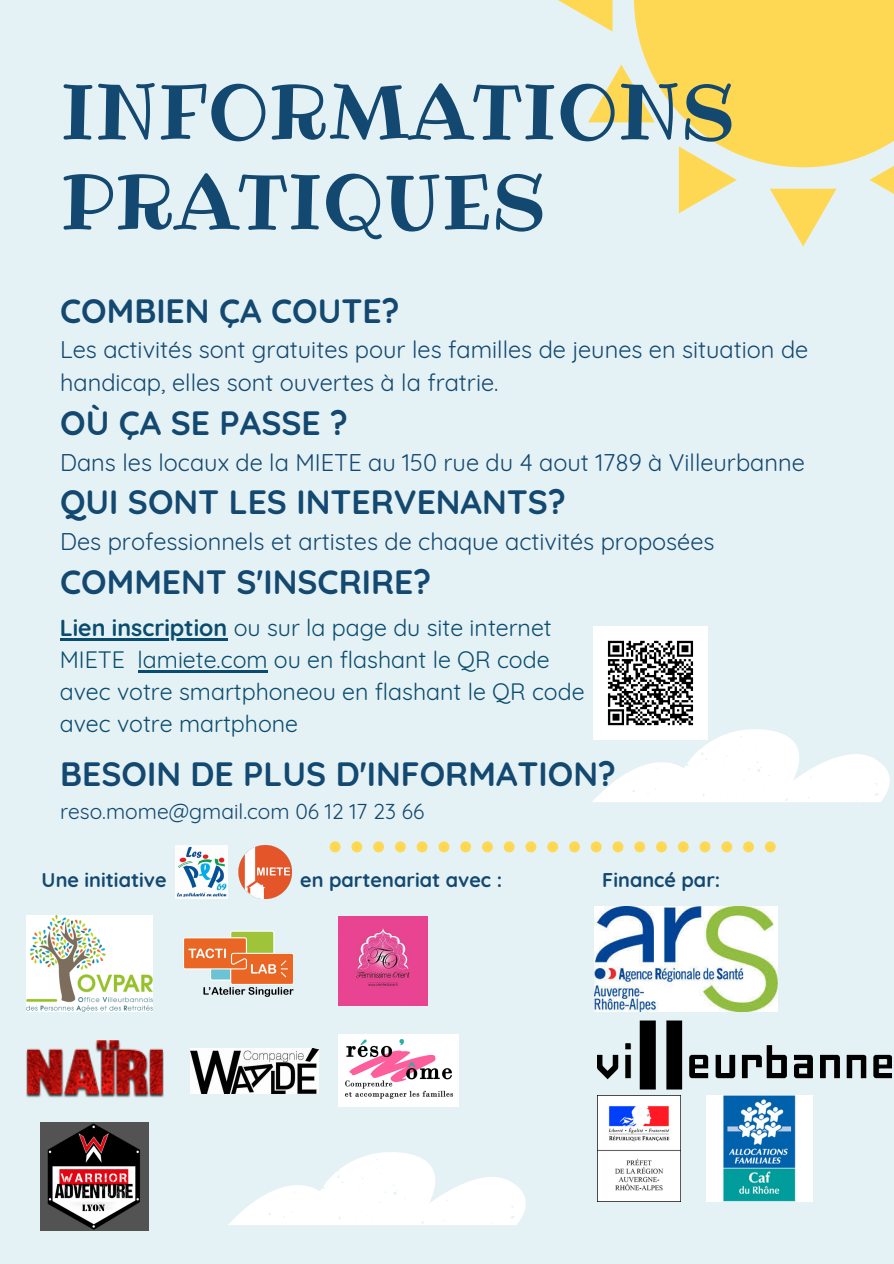
<style>
.page{position:relative;width:894px;height:1264px;background:#fff}
.page>*{position:absolute;margin:0;border:0;box-sizing:border-box;transform-origin:0 0}
.t1{font:76.35px/89.8px "Ribeye";color:#134870}
.t2{font:700 33.6px "Quicksand";color:#134870}
.t3{font:23.55px/32.7px "Quicksand";color:#134870}
.t4{font:23.1px/32px "Quicksand";color:#0a4c6d}
.t5{font:21px "Quicksand";color:#134870}
.t6{font:700 19.8px "Quicksand";color:#134870}
.s1{font-weight:700}
</style>
<div class="page">
<div style="left:0;top:0;width:893px;height:1263px;background:#e5f2f5"></div>
<svg style="left:558px;top:0;width:335px;height:246px"></svg>
<img style="left:593px;top:626px;width:114px;height:101px">
<hr style="left:60px;top:638px;width:167px;height:2px;background:#0a4c6d">
<hr style="left:138px;top:670px;width:129px;height:2px;background:#0a4c6d">
<svg style="left:592px;top:727px;width:298px;height:75px"></svg>
<svg style="left:229px;top:1152px;width:297px;height:72px"></svg>
<svg style="left:329px;top:841px;width:446px;height:11px"></svg>
<img style="left:26px;top:915px;width:126px;height:96px">
<img style="left:183px;top:931px;width:111px;height:66px">
<img style="left:26px;top:1040px;width:138px;height:58px">
<img style="left:339px;top:916px;width:89px;height:89px">
<img style="left:190px;top:1048px;width:128px;height:45px">
<img style="left:597px;top:958px;width:294px;height:132px">
<img style="left:594px;top:906px;width:182px;height:105px">
<img style="left:176px;top:845px;width:52px;height:53px">
<img style="left:238px;top:845px;width:53px;height:53px">
<img style="left:597px;top:1095px;width:83px;height:106px">
<img style="left:706px;top:1095px;width:106px;height:106px">
<img style="left:338px;top:1034px;width:120px;height:72px">
<img style="left:40px;top:1122px;width:108px;height:108px">
<h1 class="t1" style="left:61px;top:67px;width:676px">INFORMATIONS<br>PRATIQUES</h1>
<h2 class="t2" style="left:60px;top:289px;width:340px">COMBIEN ÇA COUTE?</h2>
<p class="t3" style="left:60px;top:333px;width:749px">Les activités sont gratuites pour les familles de jeunes en situation de handicap, elles sont ouvertes à la fratrie.</p>
<h2 class="t2" style="left:60px;top:401px;width:289px">OÙ ÇA SE PASSE ?</h2>
<p class="t3" style="left:60px;top:445px;width:746px">Dans les locaux de la MIETE au 150 rue du 4 aout 1789 à Villeurbanne</p>
<h2 class="t2" style="left:60px;top:481px;width:507px">QUI SONT LES INTERVENANTS?</h2>
<p class="t3" style="left:60px;top:525px;width:655px">Des professionnels et artistes de chaque activités proposées</p>
<h2 class="t2" style="left:60px;top:560px;width:372px">COMMENT S'INSCRIRE?</h2>
<p class="t4" style="left:60px;top:612px;width:526px"><span class="s1">Lien inscription</span> ou sur la page du site internet MIETE lamiete.com ou en flashant le QR code avec votre smartphoneou en flashant le QR code avec votre martphone</p>
<h2 class="t2" style="left:60px;top:752px;width:557px">BESOIN DE PLUS D'INFORMATION?</h2>
<p class="t5" style="left:60px;top:798px;width:365px">reso.mome@gmail.com 06 12 17 23 66</p>
<p class="t6" style="left:42px;top:867px;width:126px">Une initiative</p>
<p class="t6" style="left:300px;top:867px;width:203px">en partenariat avec :</p>
<p class="t6" style="left:602px;top:867px;width:120px">Financé par:</p>
</div>
